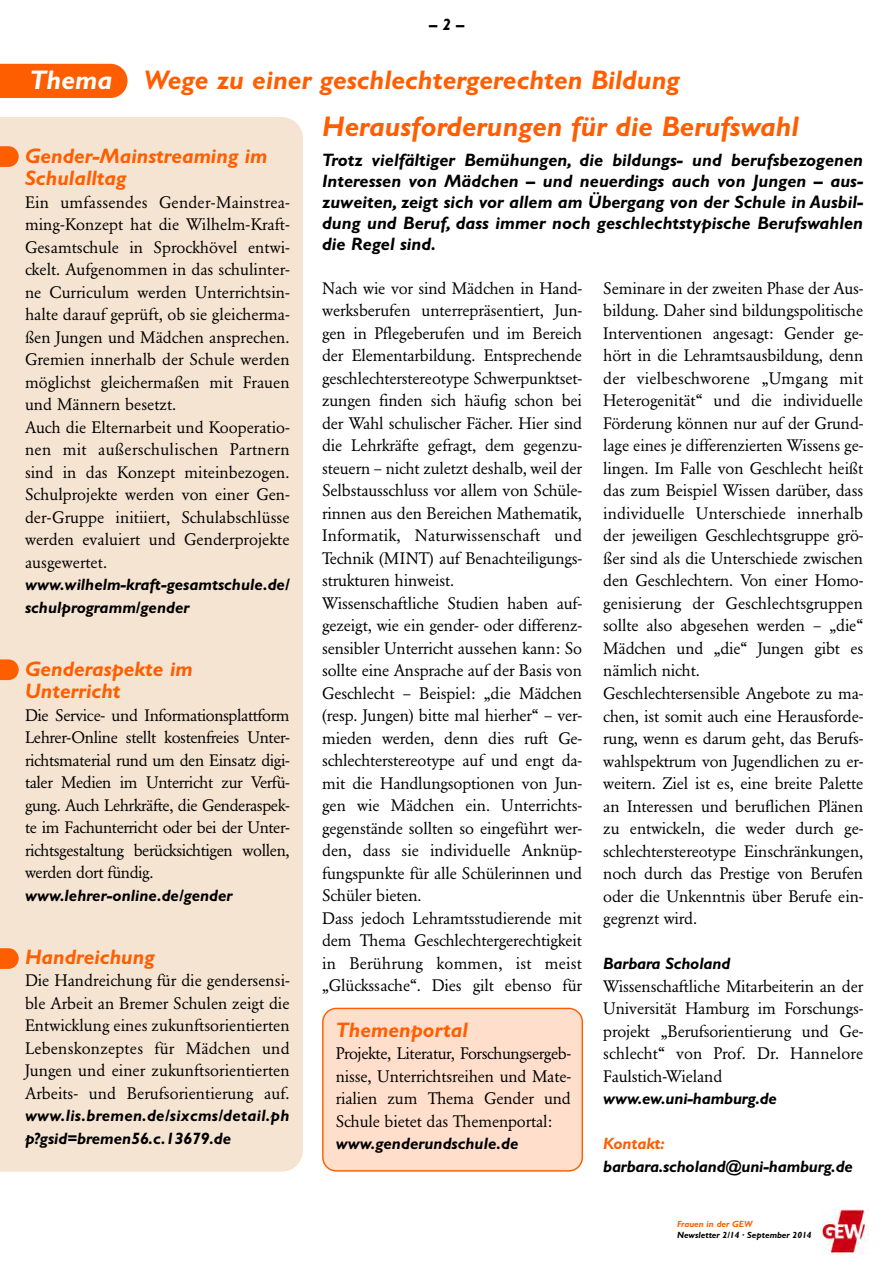
<style>
.page{position:relative;width:893px;height:1263px;background:#fff}
.page>*{position:absolute;margin:0;border:0;box-sizing:border-box;transform-origin:0 0}
.t1{font:italic 700 28.5px "Gill Sans";color:#ff5e00}
.t2{font:italic 700 27px "Gill Sans";color:#ff5e00}
.t3{font:italic 700 21px/22.5px "Gill Sans";color:#ff5e00}
.t4{font:italic 700 18px/21px "Gill Sans";color:#000;text-align:justify}
.t5{font:16.5px/22.5px "Garamond BE";letter-spacing:-.01em;color:#000;text-align:justify}
.t6{font:italic 700 16.5px/22.5px "Gill Sans";color:#000}
.t7{font:italic 700 16.5px "Gill Sans";letter-spacing:-.01em;color:#ff5e00}
.t8{font:italic 700 9px "Gill Sans";color:#000}
.t9{font:italic 700 9px "Gill Sans";color:#ff5e00}
.s1{color:#fff}
</style>
<div class="page">
<div style="left:0;top:64px;width:128px;height:34px;background:#ff5e00"></div>
<div style="left:322px;top:1008px;width:261px;height:164px;background:#ffdfcc"></div>
<img style="left:820px;top:1209px;width:49px;height:46px">
<div style="left:0;top:117px;width:303px;height:1055px;background:#f6e4d2"></div>
<svg style="left:0;top:146px;width:19px;height:21px"></svg>
<svg style="left:0;top:659px;width:19px;height:21px"></svg>
<svg style="left:0;top:948px;width:19px;height:21px"></svg>
<p class="t6" style="left:429px;top:14px;width:37px">–2–</p>
<h2 class="t2" style="left:30px;top:70px;width:652px"><span class="s1">Thema</span> Wege zu einer geschlechtergerechten Bildung</h2>
<p class="t3" style="left:25px;top:146px;width:244px">Gender-Mainstreaming im<br>Schulalltag</p>
<p class="t5" style="left:25px;top:192px;width:266px;text-align:left">Ein umfassendes Gender-Mainstrea&shy;ming-Konzept hat die Wilhelm-Kraft-Gesamtschule in Sprockhövel entwi&shy;ckelt. Aufgenommen in das schulinter&shy;ne Curriculum werden Unterrichtsin&shy;halte darauf geprüft, ob sie gleicherma&shy;ßen Jungen und Mädchen ansprechen.<br>Gremien innerhalb der Schule werden möglichst gleichermaßen mit Frauen und Männern besetzt.<br>Auch die Elternarbeit und Kooperatio&shy;nen mit außerschulischen Partnern sind in das Konzept miteinbezogen.<br>Schulprojekte werden von einer Gen&shy;der-Gruppe initiiert, Schulabschlüsse werden evaluiert und Genderprojekte ausgewertet.</p>
<p class="t6" style="left:25px;top:575px;width:266px">www.wilhelm-kraft-gesamtschule.de/ schulprogramm/gender</p>
<p class="t3" style="left:25px;top:659px;width:169px">Genderaspekte im<br>Unterricht</p>
<p class="t5" style="left:25px;top:705px;width:266px">Die Service- und Informationsplattform Lehrer-Online stellt kostenfreies Unter&shy;richtsmaterial rund um den Einsatz digi&shy;taler Medien im Unterricht zur Verfü&shy;gung. Auch Lehrkräfte, die Genderaspek&shy;te im Fachunterricht oder bei der Unter&shy;richtsgestaltung berücksichtigen wollen, werden dort fündig.</p>
<p class="t6" style="left:25px;top:885px;width:209px">www.lehrer-online.de/gender</p>
<p class="t3" style="left:25px;top:947px;width:131px">Handreichung</p>
<p class="t5" style="left:25px;top:971px;width:266px">Die Handreichung für die gendersensi&shy;ble Arbeit an Bremer Schulen zeigt die Entwicklung eines zukunftsorientierten Lebenskonzeptes für Mädchen und Jungen und einer zukunftsorientierten Arbeits- und Berufsorientierung auf.</p>
<p class="t6" style="left:25px;top:1106px;width:266px">www.lis.bremen.de/sixcms/detail.ph p?gsid=bremen56.c.13679.de</p>
<h1 class="t1" style="left:322px;top:116px;width:478px">Herausforderungen für die Berufswahl</h1>
<p class="t4" style="left:322px;top:152px;width:543px">Trotz vielfältiger Bemühungen, die bildungs- und berufsbezogenen Interessen von Mädchen – und neuerdings auch von Jungen – aus&shy;zuweiten, zeigt sich vor allem am Übergang von der Schule in Ausbil&shy;dung und Beruf, dass immer noch geschlechtstypische Berufswahlen die Regel sind.</p>
<p class="t5" style="left:322px;top:278px;width:261px;text-align:left">Nach wie vor sind Mädchen in Hand&shy;werksberufen unterrepräsentiert, Jun&shy;gen in Pflegeberufen und im Bereich der Elementarbildung. Entsprechende geschlechterstereotype Schwerpunktset&shy;zungen finden sich häufig schon bei der Wahl schulischer Fächer. Hier sind die Lehrkräfte gefragt, dem gegenzu&shy;steuern – nicht zuletzt deshalb, weil der Selbstausschluss vor allem von Schüle&shy;rinnen aus den Bereichen Mathematik, Informatik, Naturwissenschaft und Technik (MINT) auf Benachteiligungs&shy;strukturen hinweist.<br>Wissenschaftliche Studien haben auf&shy;gezeigt, wie ein gender- oder differenz&shy;sensibler Unterricht aussehen kann: So sollte eine Ansprache auf der Basis von Geschlecht – Beispiel: „die Mädchen (resp. Jungen) bitte mal hierher“ – ver&shy;mieden werden, denn dies ruft Ge&shy;schlechterstereotype auf und engt da&shy;mit die Handlungsoptionen von Jun&shy;gen wie Mädchen ein. Unterrichts&shy;gegenstände sollten so eingeführt wer&shy;den, dass sie individuelle Anknüp&shy;fungspunkte für alle Schülerinnen und Schüler bieten.<br>Dass jedoch Lehramtsstudierende mit dem Thema Geschlechtergerechtigkeit in Berührung kommen, ist meist „Glückssache“. Dies gilt ebenso für</p>
<p class="t5" style="left:603px;top:278px;width:261px;text-align:left">Seminare in der zweiten Phase der Aus&shy;bildung. Daher sind bildungspolitische Interventionen angesagt: Gender ge&shy;hört in die Lehramtsausbildung, denn der vielbeschworene „Umgang mit Heterogenität“ und die individuelle Förderung können nur auf der Grund&shy;lage eines je differenzierten Wissens ge&shy;lingen. Im Falle von Geschlecht heißt das zum Beispiel Wissen darüber, dass individuelle Unterschiede innerhalb der jeweiligen Geschlechtsgruppe grö&shy;ßer sind als die Unterschiede zwischen den Geschlechtern. Von einer Homo&shy;genisierung der Geschlechtsgruppen sollte also abgesehen werden – „die“ Mädchen und „die“ Jungen gibt es nämlich nicht.<br>Geschlechtersensible Angebote zu ma&shy;chen, ist somit auch eine Herausforde&shy;rung, wenn es darum geht, das Berufs&shy;wahlspektrum von Jugendlichen zu er&shy;weitern. Ziel ist es, eine breite Palette an Interessen und beruflichen Plänen zu entwickeln, die weder durch ge&shy;schlechterstereotype Einschränkungen, noch durch das Prestige von Berufen oder die Unkenntnis über Berufe ein&shy;gegrenzt wird.</p>
<p class="t6" style="left:603px;top:954px;width:129px">Barbara Scholand</p>
<p class="t5" style="left:603px;top:976px;width:261px">Wissenschaftliche Mitarbeiterin an der Universität Hamburg im Forschungs&shy;projekt „Berufsorientierung und Ge&shy;schlecht“ von Prof. Dr. Hannelore Faulstich-Wieland</p>
<p class="t6" style="left:603px;top:1089px;width:175px">www.ew.uni-hamburg.de</p>
<p class="t7" style="left:603px;top:1137px;width:63px">Kontakt:</p>
<p class="t6" style="left:603px;top:1156px;width:251px">barbara.scholand@uni-hamburg.de</p>
<p class="t3" style="left:336px;top:1020px;width:134px">Themenportal</p>
<p class="t5" style="left:336px;top:1044px;width:237px">Projekte, Literatur, Forschungsergeb&shy;nisse, Unterrichtsreihen und Mate&shy;rialien zum Thema Gender und Schule bietet das Themenportal:</p>
<p class="t6" style="left:336px;top:1134px;width:184px">www.genderundschule.de</p>
<p class="t9" style="left:677px;top:1221px;width:77px">Frauen in der GEW</p>
<p class="t8" style="left:677px;top:1231px;width:136px">Newsletter 2/14 · September 2014</p>
</div>
